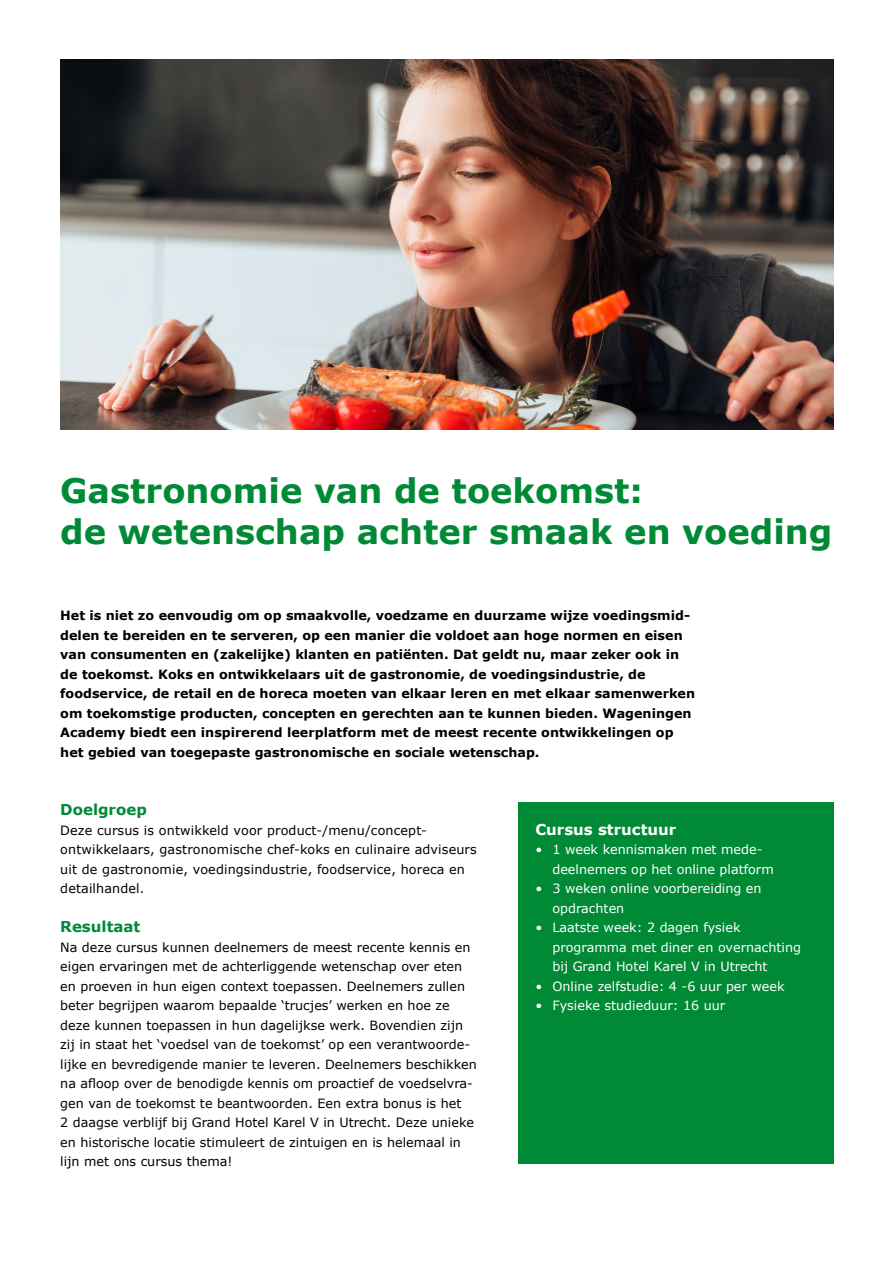
<style>
.page{position:relative;width:893px;height:1263px;background:#fff}
.page>*{position:absolute;margin:0;border:0;box-sizing:border-box;transform-origin:0 0}
.t1{font:700 33.75px/40.5px "Verdana";color:#008a36}
.H1_Kop_paragraaf{font:700 15px "Verdana";color:#008a36}
.Platte_tekst{font:700 15px "Verdana";color:#fff}
.Platte_tekst-2{font:12.75px/19.5px "Verdana";color:#000}
.t2{font:700 12.75px/19.5px "Verdana";color:#000}
.t3{font:12.75px/19.5px "Verdana";color:#fff}
</style>
<div class="page">
<div style="left:518px;top:803px;width:316px;height:361px;background:#008a36"></div>
<img style="left:60px;top:60px;width:773px;height:369px">
<h1 class="t1" style="left:60px;top:470px;width:774px">Gastronomie van de toekomst:<br>de wetenschap achter smaak en voeding</h1>
<p class="t2" style="left:60px;top:605px;width:636px">Het is niet zo eenvoudig om op smaakvolle, voedzame en duurzame wijze voedingsmid&shy;delen te bereiden en te serveren, op een manier die voldoet aan hoge normen en eisen van consumenten en (zakelijke) klanten en patiënten. Dat geldt nu, maar zeker ook in de toekomst. Koks en ontwikkelaars uit de gastronomie, de voedingsindustrie, de foodservice, de retail en de horeca moeten van elkaar leren en met elkaar samenwerken om toekomstige producten, concepten en gerechten aan te kunnen bieden. Wageningen Academy biedt een inspirerend leerplatform met de meest recente ontwikkelingen op het gebied van toegepaste gastronomische en sociale wetenschap.</p>
<h1 class="H1_Kop_paragraaf" style="left:60px;top:799px;width:88px">Doelgroep</h1>
<p class="Platte_tekst-2" style="left:60px;top:820px;width:418px">Deze cursus is ontwikkeld voor product-/menu/concept&shy;ontwikkelaars, gastronomische chef-koks en culinaire adviseurs uit de gastronomie, voedingsindustrie, foodservice, horeca en detailhandel.</p>
<h1 class="H1_Kop_paragraaf" style="left:60px;top:916px;width:82px">Resultaat</h1>
<p class="Platte_tekst-2" style="left:60px;top:937px;width:418px">Na deze cursus kunnen deelnemers de meest recente kennis en eigen ervaringen met de achterliggende wetenschap over eten en proeven in hun eigen context toepassen. Deelnemers zullen beter begrijpen waarom bepaalde ‘trucjes’ werken en hoe ze deze kunnen toepassen in hun dagelijkse werk. Bovendien zijn zij in staat het ‘voedsel van de toekomst’ op een verantwoorde&shy;lijke en bevredigende manier te leveren. Deelnemers beschikken na afloop over de benodigde kennis om proactief de voedselvra&shy;gen van de toekomst te beantwoorden. Een extra bonus is het<br>2 daagse verblijf bij Grand Hotel Karel V in Utrecht. Deze unieke en historische locatie stimuleert de zintuigen en is helemaal in lijn met ons cursus thema!</p>
<p class="Platte_tekst" style="left:535px;top:818px;width:142px">Cursus structuur</p>
<p class="t3" style="left:552px;top:840px;width:223px;text-indent:-17px">• 1 week kennismaken met mede&shy;deelnemers op het online platform</p>
<p class="t3" style="left:552px;top:879px;width:211px;text-indent:-17px">• 3 weken online voorbereiding en opdrachten</p>
<p class="t3" style="left:552px;top:918px;width:250px;text-indent:-17px">• Laatste week: 2 dagen fysiek programma met diner en overnachting bij Grand Hotel Karel V in Utrecht</p>
<p class="t3" style="left:535px;top:976px;width:251px">• Online zelfstudie: 4 -6 uur per week</p>
<p class="t3" style="left:535px;top:996px;width:191px">• Fysieke studieduur: 16 uur</p>
</div>
